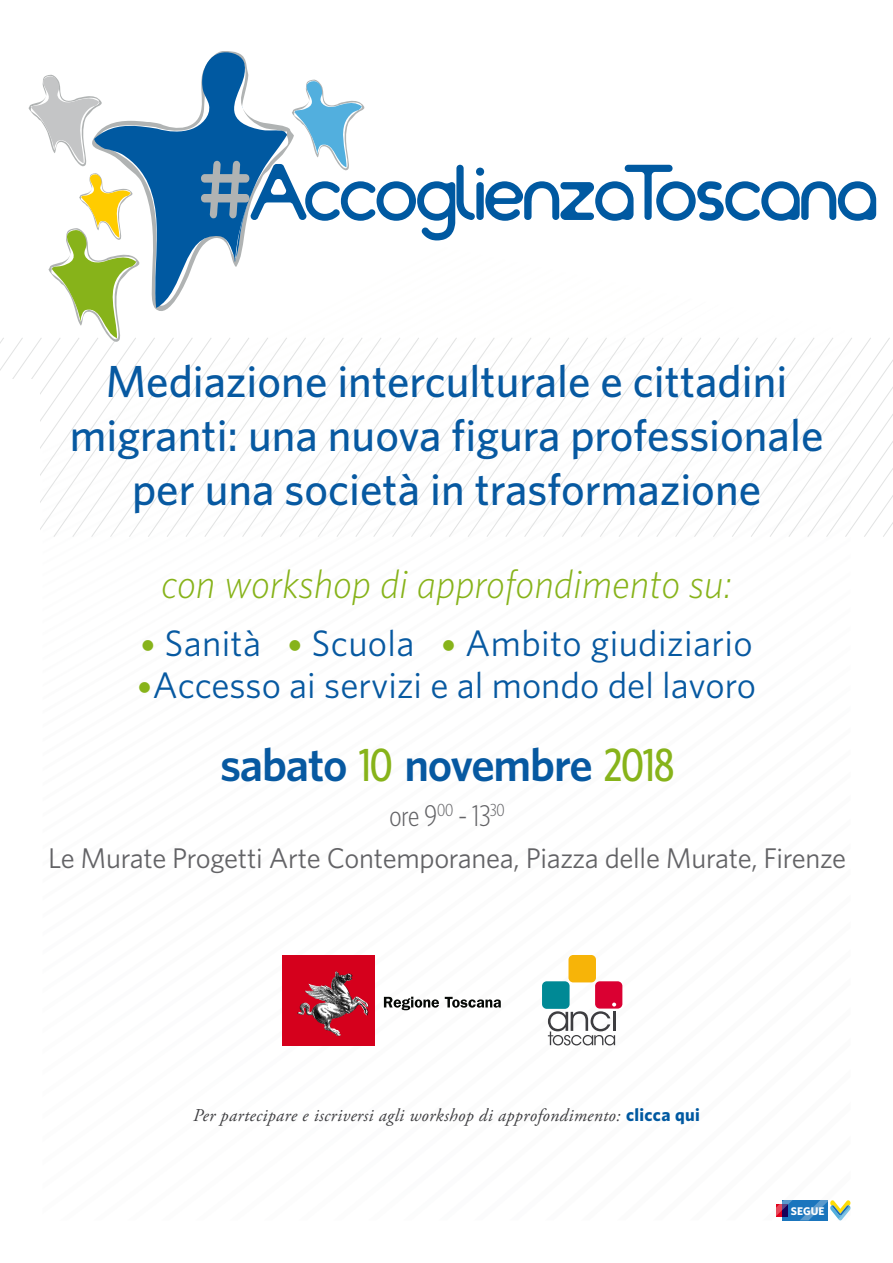
<style>
.page{position:relative;width:893px;height:1263px;background:#fff}
.page>*{position:absolute;margin:0;border:0;box-sizing:border-box;transform-origin:0 0}
.t1{font:600 46.5px "Whitney HTF";letter-spacing:-.025em;color:#0759a1}
.t2{font:500 45px/54px "Whitney HTF";color:#0759a1;text-align:center}
.t3{font:italic 300 40.2px "Whitney HTF";color:#87b31a}
.t4{font:36.9px "Whitney HTF";letter-spacing:.005em;color:#0759a1}
.t5{font:300 condensed 30px "Whitney HTF";color:#636366}
.t6{font:28.5px "Whitney HTF";letter-spacing:-.01em;color:#636366}
.t7{font:italic 18px "Adobe Garamond Pro";letter-spacing:.02em;color:#3d3d40}
.t8{font:700 11.1px "Whitney HTF";color:#fff}
.s1{font-family:"Avenir";font-size:30px;color:#87b31a}
.s2{font-weight:500;font-stretch:condensed;color:#87b31a}
.s3{font-family:"Whitney HTF";font-weight:700;font-style:normal;color:#0059a1}
</style>
<div class="page">
<svg style="left:776px;top:1200px;width:75px;height:20px"></svg>
<svg style="left:203px;top:51px;width:45px;height:21px"></svg>
<svg style="left:0;top:72px;width:893px;height:465px"></svg>
<div style="left:282px;top:955px;width:93px;height:90px;background:#d5001c"></div>
<svg style="left:384px;top:997px;width:55px;height:13px"></svg>
<svg style="left:445px;top:997px;width:56px;height:11px"></svg>
<img style="left:297px;top:971px;width:72px;height:66px">
<div style="left:568px;top:955px;width:28px;height:27px;background:#f7b408;border-radius:5px"></div>
<div style="left:542px;top:981px;width:28px;height:28px;background:#008995;border-radius:5px"></div>
<div style="left:595px;top:981px;width:27px;height:27px;background:#da0032;border-radius:5px"></div>
<svg style="left:548px;top:1002px;width:68px;height:43px"></svg>
<p class="t2" style="left:70px;top:354px;width:755px">Mediazione interculturale e cittadini migranti: una nuova figura professionale per una società in trasformazione</p>
<p class="t3" style="left:161px;top:560px;width:572px">con workshop di approfondimento su:</p>
<p class="t4" style="left:140px;top:622px;width:614px"><span class="s1">•</span> Sanità <span class="s1">•</span> Scuola <span class="s1">•</span> Ambito giudiziario</p>
<p class="t4" style="left:137px;top:664px;width:620px"><span class="s1">•</span>Accesso ai servizi e al mondo del lavoro</p>
<p class="t1" style="left:220px;top:736px;width:456px">sabato <span class="s2">10</span> novembre <span class="s2">2018</span></p>
<p class="t5" style="left:389px;top:798px;width:117px">ore 9<sup>00</sup> - 13<sup>30</sup></p>
<p class="t6" style="left:48px;top:841px;width:799px">Le Murate Progetti Arte Contemporanea, Piazza delle Murate, Firenze</p>
<p class="t7" style="left:193px;top:1105px;width:508px">Per partecipare e iscriversi agli workshop di approfondimento: <span class="s3">clicca qui</span></p>
<p class="t8" style="left:791px;top:1204px;width:35px">SEGUE</p>
</div>
